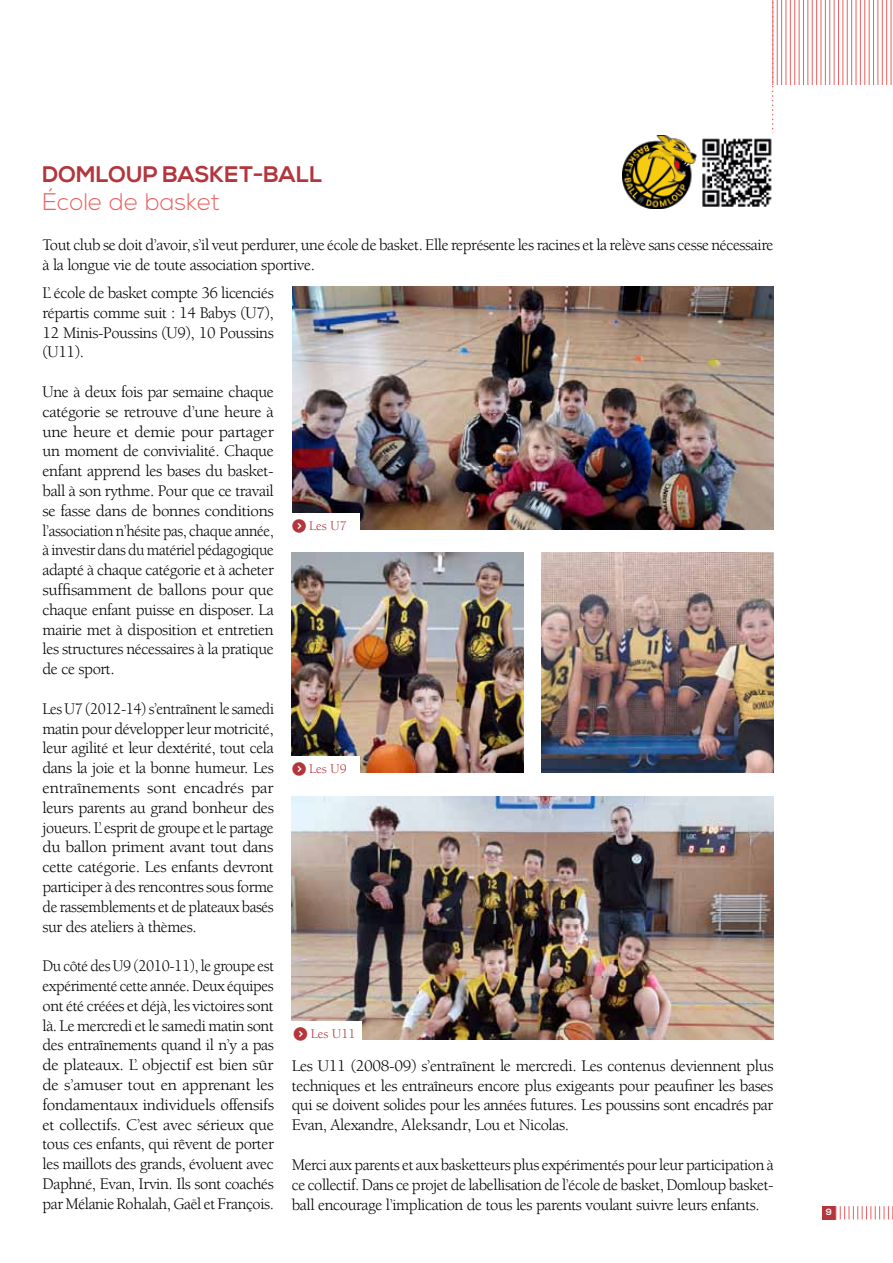
<style>
.page{position:relative;width:893px;height:1263px;background:#fff}
.page>*{position:absolute;margin:0;border:0;box-sizing:border-box;transform-origin:0 0}
.t1{font:300 24px "Nexa";color:#ec6161}
.t2{font:700 22.5px "Nexa";color:#b3363d}
.t3{font:16.5px/19.8px "Berkeley LT";letter-spacing:-.025em;color:#000;text-align:justify}
.t4{font:16.5px/19.8px "Berkeley LT";letter-spacing:-.025em;color:#000;text-align:justify;scale:.95 1}
.t5{font:13.5px "Berkeley LT";color:#b3363d}
.t6{font:700 9px "Nexa";color:#fff}
</style>
<div class="page">
<hr style="left:777px;top:0;width:1px;height:85px;background:#ec6161">
<hr style="left:781px;top:0;width:1px;height:85px;background:#ec6161">
<hr style="left:786px;top:0;width:1px;height:85px;background:#ec6161">
<hr style="left:790px;top:0;width:1px;height:85px;background:#ec6161">
<hr style="left:794px;top:0;width:1px;height:85px;background:#ec6161">
<hr style="left:799px;top:0;width:1px;height:85px;background:#ec6161">
<hr style="left:803px;top:0;width:1px;height:85px;background:#ec6161">
<hr style="left:808px;top:0;width:1px;height:85px;background:#ec6161">
<hr style="left:812px;top:0;width:1px;height:85px;background:#ec6161">
<hr style="left:816px;top:0;width:1px;height:85px;background:#ec6161">
<hr style="left:821px;top:0;width:1px;height:85px;background:#ec6161">
<hr style="left:825px;top:0;width:1px;height:85px;background:#ec6161">
<hr style="left:829px;top:0;width:1px;height:85px;background:#ec6161">
<hr style="left:834px;top:0;width:1px;height:85px;background:#ec6161">
<hr style="left:838px;top:0;width:1px;height:85px;background:#ec6161">
<hr style="left:843px;top:0;width:1px;height:85px;background:#ec6161">
<hr style="left:847px;top:0;width:1px;height:85px;background:#ec6161">
<hr style="left:851px;top:0;width:1px;height:85px;background:#ec6161">
<hr style="left:856px;top:0;width:1px;height:85px;background:#ec6161">
<hr style="left:860px;top:0;width:1px;height:85px;background:#ec6161">
<hr style="left:864px;top:0;width:1px;height:85px;background:#ec6161">
<hr style="left:869px;top:0;width:1px;height:85px;background:#ec6161">
<hr style="left:873px;top:0;width:1px;height:85px;background:#ec6161">
<hr style="left:878px;top:0;width:1px;height:85px;background:#ec6161">
<hr style="left:882px;top:0;width:1px;height:85px;background:#ec6161">
<hr style="left:886px;top:0;width:1px;height:85px;background:#ec6161">
<hr style="left:891px;top:0;width:1px;height:85px;background:#ec6161">
<hr style="left:892px;top:0;width:1px;height:85px;background:#ec6161">
<div style="left:822px;top:1206px;width:14px;height:13px;background:#b3363d"></div>
<svg style="left:772px;top:0;width:2px;height:133px"></svg>
<svg style="left:836px;top:1206px;width:57px;height:13px"></svg>
<img style="left:292px;top:286px;width:481px;height:244px">
<img style="left:623px;top:135px;width:149px;height:74px">
<img style="left:292px;top:553px;width:232px;height:219px">
<img style="left:292px;top:796px;width:481px;height:243px">
<div style="left:289px;top:514px;width:71px;height:20px;background:#fff"></div>
<div style="left:289px;top:756px;width:71px;height:21px;background:#fff"></div>
<div style="left:291px;top:1021px;width:70px;height:21px;background:#fff"></div>
<img style="left:542px;top:553px;width:231px;height:220px">
<h2 class="t2" style="left:43px;top:161px;width:267px">DOMLOUP BASKET-BALL</h2>
<h1 class="t1" style="left:43px;top:188px;width:179px">École de basket</h1>
<p class="t3" style="left:43px;top:235px;width:733px">Tout club se doit d’avoir, s’il veut perdurer, une école de basket. Elle représente les racines et la relève sans cesse nécessaire à la longue vie de toute association sportive.</p>
<p class="t3" style="left:43px;top:283px;width:233px">L’ école de basket compte 36 licenciés répartis comme suit : 14 Babys (U7), 12 Minis-Poussins (U9), 10 Poussins (U11).</p>
<p class="t3" style="left:43px;top:382px;width:233px">Une à deux fois par semaine chaque catégorie se retrouve d’une heure à une heure et demie pour partager un moment de convivialité. Chaque enfant apprend les bases du basket&shy;ball à son rythme. Pour que ce travail se fasse dans de bonnes conditions l’association n’hésite pas, chaque année, à investir dans du matériel pédagogique adapté à chaque catégorie et à acheter suffisamment de ballons pour que chaque enfant puisse en disposer. La mairie met à disposition et entretien les structures nécessaires à la pratique de ce sport.</p>
<p class="t4" style="left:43px;top:699px;width:245px">Les U7 (2012-14) s’entraînent le samedi matin pour développer leur motricité, leur agilité et leur dextérité, tout cela dans la joie et la bonne humeur. Les entraînements sont encadrés par leurs parents au grand bonheur des joueurs. L’ esprit de groupe et le partage du ballon priment avant tout dans cette catégorie. Les enfants devront participer à des rencontres sous forme de rassemblements et de plateaux basés sur des ateliers à thèmes.</p>
<p class="t4" style="left:43px;top:956px;width:245px">Du côté des U9 (2010-11), le groupe est expérimenté cette année. Deux équipes ont été créées et déjà, les victoires sont là. Le mercredi et le samedi matin sont des entraînements quand il n’y a pas de plateaux. L’ objectif est bien sûr de s’amuser tout en apprenant les fondamentaux individuels offensifs et collectifs. C’est avec sérieux que tous ces enfants, qui rêvent de porter les maillots des grands, évoluent avec Daphné, Evan, Irvin. Ils sont coachés par Mélanie Rohalah, Gaël et François.</p>
<p class="t5" style="left:309px;top:518px;width:39px">Les U7</p>
<p class="t5" style="left:309px;top:761px;width:39px">Les U9</p>
<p class="t5" style="left:311px;top:1027px;width:46px">Les U11</p>
<p class="t3" style="left:292px;top:1056px;width:483px">Les U11 (2008-09) s’entraînent le mercredi. Les contenus deviennent plus techniques et les entraîneurs encore plus exigeants pour peaufiner les bases qui se doivent solides pour les années futures. Les poussins sont encadrés par Evan, Alexandre, Aleksandr, Lou et Nicolas.</p>
<p class="t3" style="left:292px;top:1155px;width:483px">Merci aux parents et aux basketteurs plus expérimentés pour leur participation à ce collectif. Dans ce projet de labellisation de l’école de basket, Domloup basket&shy;ball encourage l’implication de tous les parents voulant suivre leurs enfants.</p>
<p class="t6" style="left:826px;top:1207px;width:8px">9</p>
</div>
